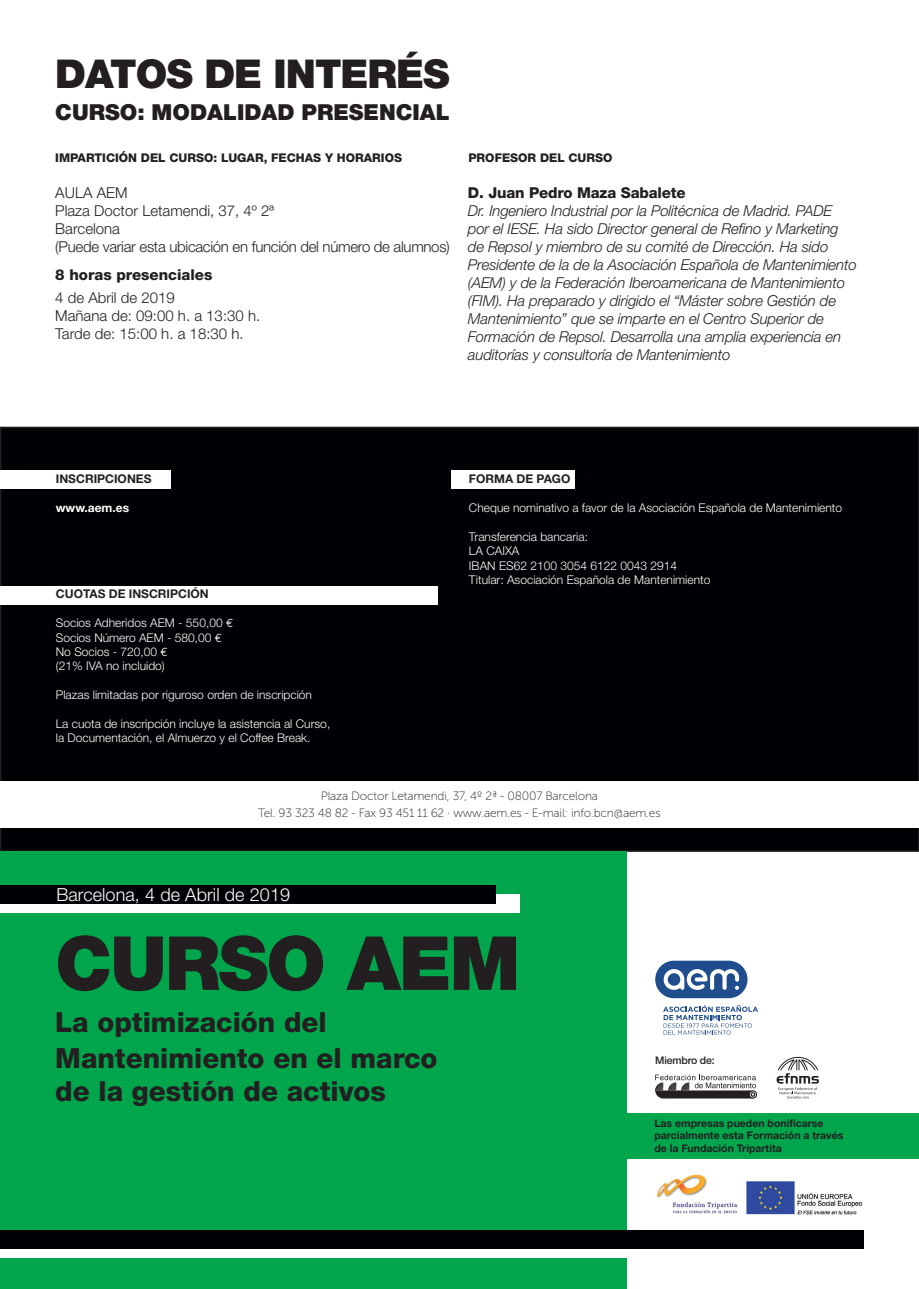
<style>
.page{position:relative;width:919px;height:1289px;background:#fff}
.page>*{position:absolute;margin:0;border:0;box-sizing:border-box;transform-origin:0 0}
.t1{font:900 74.55px "Helvetica Neue LT Std";letter-spacing:-.025em;color:#231f20}
.t2{font:900 39.75px "Helvetica Neue LT Std";letter-spacing:-.025em;color:#231f20}
.t3{font:800 27.75px/36px "Helvetica Neue LT Std";color:#231f20}
.t4{font:900 22.05px "Helvetica Neue LT Std";color:#231f20}
.t5{font:300 18px "Helvetica Neue LT Std";letter-spacing:.005em;color:#fff}
.OBJETIVOS{font:italic 300 15px/18px "Helvetica Neue LT Std";letter-spacing:-.01em;color:#231f20}
.OBJETIVOS-2{font:300 15px "Helvetica Neue LT Std";color:#231f20}
.OBJETIVOS-3{font:300 15px "Helvetica Neue LT Std";letter-spacing:-.02em;color:#231f20}
.OBJETIVOS-4{font:800 15px "Helvetica Neue LT Std";letter-spacing:-.01em;color:#231f20}
.t6{font:300 12px "Helvetica Neue LT Std";color:#fff}
.t7{font:12px "Museo Sans 100";letter-spacing:-.015em;color:#231f20}
.t8{font:800 12px "Helvetica Neue LT Std";color:#231f20}
.t9{font:700 12px "Helvetica Neue LT Std";color:#231f20}
.t10{font:700 12px "Helvetica Neue LT Std";color:#fff}
.t11{font:700 10.5px/12.6px "Helvetica Neue LT Std";color:#231f20}
.t12{font:500 10.5px "Helvetica Neue LT Std";letter-spacing:-.015em;color:#231f20}
.s1{font-family:"Euro Mono";font-weight:400}
</style>
<div class="page">
<div style="left:1px;top:427px;width:917px;height:424px;background:#000104"></div>
<div style="left:0;top:851px;width:626px;height:437px;background:#00a54c"></div>
<div style="left:0;top:894px;width:519px;height:19px;background:#fff"></div>
<div style="left:0;top:1239px;width:879px;height:19px;background:#fff"></div>
<div style="left:0;top:885px;width:496px;height:19px;background:#000104"></div>
<div style="left:0;top:1229px;width:863px;height:19px;background:#000104"></div>
<svg style="left:776px;top:1056px;width:42px;height:42px"></svg>
<div style="left:749px;top:1090px;width:8px;height:8px;border:1px solid #231f20;border-radius:50%"></div>
<svg style="left:655px;top:1074px;width:101px;height:24px"></svg>
<div style="left:0;top:470px;width:170px;height:19px;background:#fff"></div>
<div style="left:0;top:586px;width:437px;height:19px;background:#fff"></div>
<div style="left:451px;top:470px;width:123px;height:19px;background:#fff"></div>
<div style="left:0;top:780px;width:918px;height:47px;background:#fff"></div>
<img style="left:746px;top:1181px;width:117px;height:33px">
<img style="left:656px;top:1174px;width:82px;height:40px">
<div style="left:594px;top:1113px;width:324px;height:45px;background:#00a54c"></div>
<div style="left:655px;top:960px;width:92px;height:38px;background:#204d8d;border-radius:19px"></div>
<svg style="left:663px;top:1005px;width:95px;height:29px"></svg>
<svg style="left:663px;top:969px;width:76px;height:20px"></svg>
<p class="t2" style="left:55px;top:50px;width:396px">DATOS DE INTERÉS</p>
<p class="t4" style="left:55px;top:99px;width:396px">CURSO: MODALIDAD PRESENCIAL</p>
<p class="t8" style="left:55px;top:150px;width:348px">IMPARTICIÓN DEL CURSO: LUGAR, FECHAS Y HORARIOS</p>
<p class="OBJETIVOS-2" style="left:55px;top:183px;width:74px">AULA AEM</p>
<p class="OBJETIVOS-2" style="left:55px;top:201px;width:220px">Plaza Doctor Letamendi, 37, 4º 2ª</p>
<p class="OBJETIVOS-2" style="left:55px;top:219px;width:66px">Barcelona</p>
<p class="OBJETIVOS-3" style="left:55px;top:237px;width:396px">(Puede variar esta ubicación en función del número de alumnos)</p>
<p class="OBJETIVOS-4" style="left:55px;top:266px;width:159px">8 horas presenciales</p>
<p class="OBJETIVOS-2" style="left:55px;top:288px;width:121px">4 de Abril de 2019</p>
<p class="OBJETIVOS-2" style="left:55px;top:306px;width:206px">Mañana de: 09:00 h. a 13:30 h.</p>
<p class="OBJETIVOS-2" style="left:55px;top:324px;width:190px">Tarde de: 15:00 h. a 18:30 h.</p>
<p class="t8" style="left:468px;top:150px;width:145px">PROFESOR DEL CURSO</p>
<p class="OBJETIVOS-4" style="left:468px;top:184px;width:219px">D. Juan Pedro Maza Sabalete</p>
<p class="OBJETIVOS" style="left:468px;top:201px;width:390px">Dr. Ingeniero Industrial por la Politécnica de Madrid. PADE por el IESE. Ha sido Director general de Refino y Marketing de Repsol y miembro de su comité de Dirección. Ha sido Presidente de la de la Asociación Española de Mantenimiento (AEM) y de la Federación Iberoamericana de Mantenimiento (FIM). Ha preparado y dirigido el “Máster sobre Gestión de Mantenimiento” que se imparte en el Centro Superior de Formación de Repsol. Desarrolla una amplia experiencia en auditorías y consultoría de Mantenimiento</p>
<p class="t9" style="left:56px;top:471px;width:97px">INSCRIPCIONES</p>
<p class="t10" style="left:56px;top:500px;width:75px">www.aem.es</p>
<p class="t9" style="left:56px;top:586px;width:154px">CUOTAS DE INSCRIPCIÓN</p>
<p class="t6" style="left:56px;top:615px;width:179px">Socios Adheridos AEM - 550,00 <span class="s1">E</span></p>
<p class="t6" style="left:56px;top:630px;width:168px">Socios Número AEM - 580,00 <span class="s1">E</span></p>
<p class="t6" style="left:56px;top:644px;width:113px">No Socios - 720,00 <span class="s1">E</span></p>
<p class="t6" style="left:56px;top:659px;width:110px">(21% IVA no incluido)</p>
<p class="t6" style="left:56px;top:687px;width:258px">Plazas limitadas por riguroso orden de inscripción</p>
<p class="t6" style="left:56px;top:716px;width:276px">La cuota de inscripción incluye la asistencia al Curso,</p>
<p class="t6" style="left:56px;top:731px;width:256px">la Documentación, el Almuerzo y el Coffee Break.</p>
<p class="t9" style="left:469px;top:471px;width:103px">FORMA DE PAGO</p>
<p class="t6" style="left:469px;top:500px;width:374px">Cheque nominativo a favor de la Asociación Española de Mantenimiento</p>
<p class="t6" style="left:469px;top:529px;width:120px">Transferencia bancaria:</p>
<p class="t6" style="left:469px;top:543px;width:52px">LA CAIXA</p>
<p class="t6" style="left:469px;top:558px;width:210px">IBAN ES62 2100 3054 6122 0043 2914</p>
<p class="t6" style="left:469px;top:572px;width:243px">Titular: Asociación Española de Mantenimiento</p>
<p class="t7" style="left:321px;top:789px;width:279px">Plaza Doctor Letamendi, 37, 4º 2ª - 08007 Barcelona</p>
<p class="t7" style="left:258px;top:806px;width:404px">Tel. 93 323 48 82 - Fax 93 451 11 62 · www.aem.es - E-mail: info.bcn@aem.es</p>
<p class="t5" style="left:56px;top:883px;width:235px">Barcelona, 4 de Abril de 2019</p>
<p class="t1" style="left:55px;top:918px;width:466px">CURSO AEM</p>
<p class="t3" style="left:55px;top:1003px;width:383px">La optimización del<br>Mantenimiento en el marco</p>
<p class="t3" style="left:55px;top:1072px;width:332px">de la gestión de activos</p>
<p class="t12" style="left:655px;top:1054px;width:61px">Miembro de:</p>
<p class="t11" style="left:654px;top:1116px;width:190px">Las empresas pueden bonificarse parcialmente esta Formación a través de la Fundación Tripartita</p>
</div>
